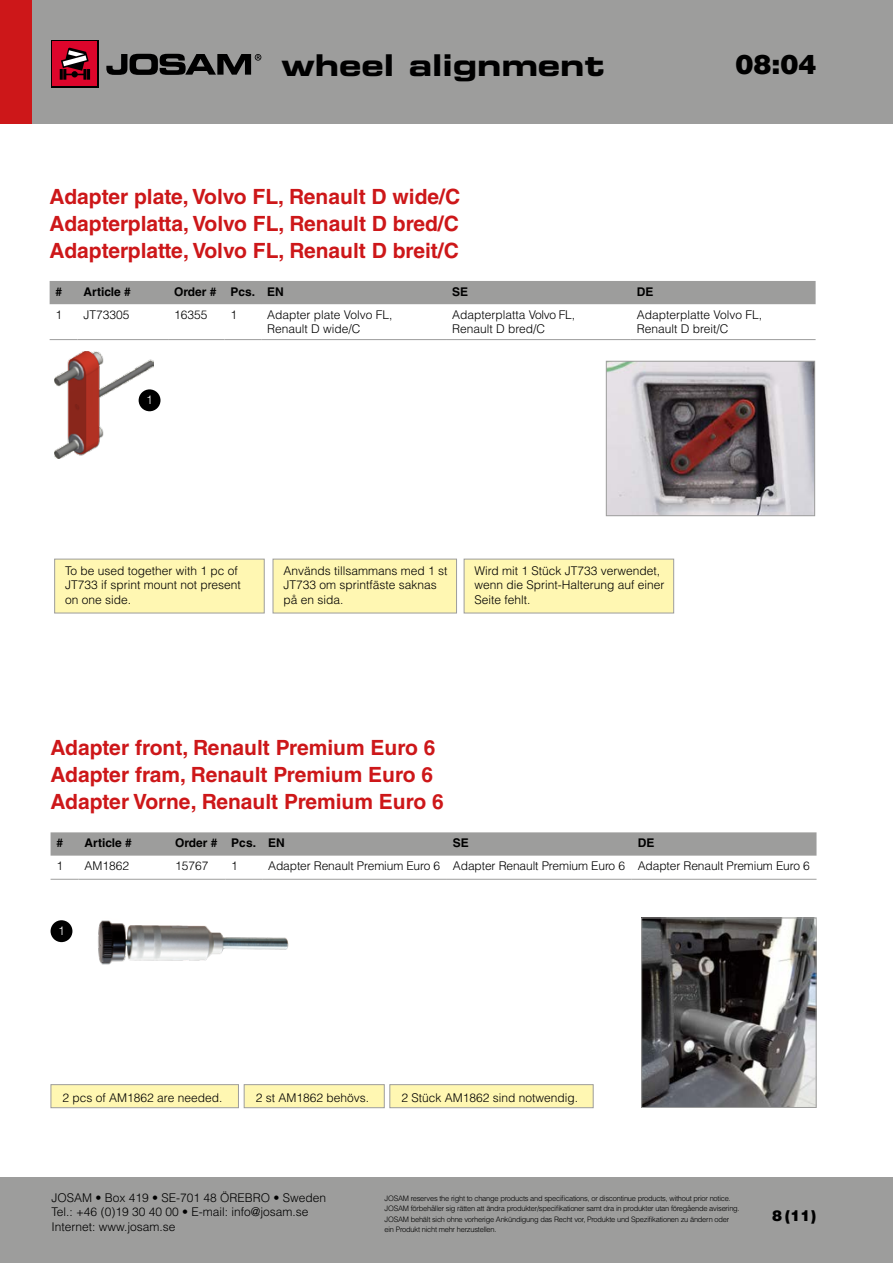
<style>
.page{position:relative;width:893px;height:1263px;background:#fff}
.page>*{position:absolute;margin:0;border:0;box-sizing:border-box;transform-origin:0 0}
.t1{font:30px "Eurostile LT Std Bold Ex 2";color:#000}
.t2{font:900 27px "Helvetica LT Std";color:#000}
.t3{font:700 21px "Helvetica LT Std";color:#cd1719}
.t4{font:900 15px "Helvetica LT Std";color:#000}
.Productsheet_BodyTex{font:300 12px/14.4px "Helvetica LT Std";color:#000}
.Tabellcell_Helvetica{font:300 12px "Helvetica LT Std";letter-spacing:-.01em;color:#000}
.bröd2{font:700 12px "Helvetica LT Std";color:#000}
.t5{font:300 12px "Helvetica LT Std";color:#fff}
.t6{font:300 7.5px/10.5px "Helvetica LT Std";letter-spacing:-.03em;color:#000}
</style>
<div class="page">
<div style="left:0;top:1178px;width:893px;height:85px;background:#9d9d9c"></div>
<div style="left:0;top:0;width:893px;height:123px;background:#9d9d9c"></div>
<div style="left:0;top:0;width:32px;height:123px;background:#cd1719"></div>
<div style="left:51px;top:40px;width:48px;height:48px;background:linear-gradient(to right,#000,#000)"></div>
<div style="left:53px;top:42px;width:44px;height:44px;background:#dd052b"></div>
<svg style="left:60px;top:48px;width:30px;height:32px"></svg>
<svg style="left:106px;top:54px;width:155px;height:21px"></svg>
<img style="left:54px;top:352px;width:100px;height:107px">
<svg style="left:51px;top:832px;width:765px;height:24px;background:#a0a09f"></svg>
<svg style="left:51px;top:879px;width:27px;height:1px"></svg>
<hr style="left:78px;top:879px;width:91px;height:1px;background:#9d9d9c">
<hr style="left:169px;top:879px;width:56px;height:1px;background:#9d9d9c">
<hr style="left:225px;top:879px;width:37px;height:1px;background:#9d9d9c">
<hr style="left:262px;top:879px;width:185px;height:1px;background:#9d9d9c">
<hr style="left:447px;top:879px;width:185px;height:1px;background:#9d9d9c">
<hr style="left:632px;top:879px;width:184px;height:1px;background:#9d9d9c">
<img style="left:98px;top:920px;width:191px;height:45px">
<div style="left:51px;top:920px;width:21px;height:22px;background:#000;border-radius:50%"></div>
<div style="left:51px;top:1084px;width:188px;height:24px;background:#fff7b2;border:1px solid #9d9d9c"></div>
<div style="left:244px;top:1084px;width:141px;height:24px;background:#fff7b2;border:1px solid #9d9d9c"></div>
<div style="left:389px;top:1084px;width:205px;height:24px;background:#fff7b2;border:1px solid #9d9d9c"></div>
<img style="left:643px;top:919px;width:171px;height:187px">
<div style="left:641px;top:917px;width:175px;height:191px;border:1px solid #9d9d9c"></div>
<div style="left:50px;top:281px;width:766px;height:23px;background:#9d9d9c"></div>
<svg style="left:50px;top:339px;width:28px;height:1px"></svg>
<hr style="left:78px;top:339px;width:90px;height:1px;background:#9d9d9c">
<hr style="left:168px;top:339px;width:56px;height:1px;background:#9d9d9c">
<hr style="left:224px;top:339px;width:37px;height:1px;background:#9d9d9c">
<hr style="left:261px;top:339px;width:185px;height:1px;background:#9d9d9c">
<hr style="left:446px;top:339px;width:185px;height:1px;background:#9d9d9c">
<hr style="left:631px;top:339px;width:185px;height:1px;background:#9d9d9c">
<div style="left:139px;top:389px;width:21px;height:22px;background:#000;border-radius:50%"></div>
<div style="left:54px;top:559px;width:211px;height:54px;background:#fff7b2;border:1px solid #9d9d9c"></div>
<div style="left:273px;top:559px;width:184px;height:54px;background:#fff7b2;border:1px solid #9d9d9c"></div>
<div style="left:464px;top:559px;width:210px;height:54px;background:#fff7b2;border:1px solid #9d9d9c"></div>
<img style="left:608px;top:363px;width:205px;height:151px">
<div style="left:606px;top:361px;width:209px;height:155px;border:1px solid #9d9d9c"></div>
<h1 class="t1" style="left:281px;top:44px;width:325px">wheel alignment</h1>
<h2 class="t2" style="left:735px;top:47px;width:83px">08:04</h2>
<p class="t3" style="left:50px;top:183px;width:412px">Adapter plate, Volvo FL, Renault D wide/C</p>
<p class="t3" style="left:50px;top:210px;width:411px">Adapterplatta, Volvo FL, Renault D bred/C</p>
<p class="t3" style="left:50px;top:237px;width:411px">Adapterplatte, Volvo FL, Renault D breit/C</p>
<p class="bröd2" style="left:56px;top:284px;width:8px">#</p>
<p class="bröd2" style="left:84px;top:284px;width:49px">Article #</p>
<p class="bröd2" style="left:174px;top:284px;width:44px">Order #</p>
<p class="bröd2" style="left:230px;top:284px;width:26px">Pcs.</p>
<p class="bröd2" style="left:267px;top:284px;width:18px">EN</p>
<p class="bröd2" style="left:452px;top:284px;width:18px">SE</p>
<p class="bröd2" style="left:637px;top:284px;width:18px">DE</p>
<p class="Productsheet_BodyTex" style="left:56px;top:307px;width:8px">1</p>
<p class="Productsheet_BodyTex" style="left:84px;top:307px;width:48px">JT73305</p>
<p class="Productsheet_BodyTex" style="left:174px;top:307px;width:35px">16355</p>
<p class="Productsheet_BodyTex" style="left:230px;top:307px;width:8px">1</p>
<p class="Productsheet_BodyTex" style="left:267px;top:307px;width:127px">Adapter plate Volvo FL,<br>Renault D wide/C</p>
<p class="Productsheet_BodyTex" style="left:452px;top:307px;width:124px">Adapterplatta Volvo FL,<br>Renault D bred/C</p>
<p class="Productsheet_BodyTex" style="left:637px;top:307px;width:127px">Adapterplatte Volvo FL,<br>Renault D breit/C</p>
<p class="t5" style="left:146px;top:392px;width:8px">1</p>
<p class="Productsheet_BodyTex" style="left:65px;top:563px;width:177px">To be used together with 1 pc of<br>JT733 if sprint mount not present on one side.</p>
<p class="Productsheet_BodyTex" style="left:283px;top:563px;width:166px">Används tillsammans med 1 st<br>JT733 om sprintfäste saknas på en sida.</p>
<p class="Productsheet_BodyTex" style="left:474px;top:563px;width:192px">Wird mit 1 Stück JT733 verwendet, wenn die Sprint-Halterung auf einer<br>Seite fehlt.</p>
<p class="t3" style="left:51px;top:735px;width:386px">Adapter front, Renault Premium Euro 6</p>
<p class="t3" style="left:51px;top:762px;width:384px">Adapter fram, Renault Premium Euro 6</p>
<p class="t3" style="left:51px;top:789px;width:395px">Adapter Vorne, Renault Premium Euro 6</p>
<p class="bröd2" style="left:57px;top:835px;width:8px">#</p>
<p class="bröd2" style="left:84px;top:835px;width:49px">Article #</p>
<p class="bröd2" style="left:175px;top:835px;width:44px">Order #</p>
<p class="bröd2" style="left:231px;top:835px;width:26px">Pcs.</p>
<p class="bröd2" style="left:268px;top:835px;width:18px">EN</p>
<p class="bröd2" style="left:453px;top:835px;width:18px">SE</p>
<p class="bröd2" style="left:638px;top:835px;width:18px">DE</p>
<p class="Productsheet_BodyTex" style="left:57px;top:859px;width:8px">1</p>
<p class="Tabellcell_Helvetica" style="left:84px;top:858px;width:46px">AM1862</p>
<p class="Tabellcell_Helvetica" style="left:175px;top:858px;width:35px">15767</p>
<p class="Tabellcell_Helvetica" style="left:231px;top:858px;width:8px">1</p>
<p class="Tabellcell_Helvetica" style="left:268px;top:858px;width:174px">Adapter Renault Premium Euro 6</p>
<p class="Tabellcell_Helvetica" style="left:453px;top:858px;width:174px">Adapter Renault Premium Euro 6</p>
<p class="Tabellcell_Helvetica" style="left:638px;top:858px;width:174px">Adapter Renault Premium Euro 6</p>
<p class="t5" style="left:58px;top:923px;width:8px">1</p>
<p class="Productsheet_BodyTex" style="left:62px;top:1090px;width:161px">2 pcs of AM1862 are needed.</p>
<p class="Productsheet_BodyTex" style="left:256px;top:1090px;width:115px">2 st AM1862 behövs.</p>
<p class="Productsheet_BodyTex" style="left:401px;top:1090px;width:178px">2 Stück AM1862 sind notwendig.</p>
<p class="Productsheet_BodyTex" style="left:51px;top:1190px;width:276px">JOSAM • Box 419 • SE-701 48 ÖREBRO • Sweden<br>Tel.: +46 (0)19 30 40 00 • E-mail: info@josam.se<br>Internet: www.josam.se</p>
<p class="t6" style="left:385px;top:1192px;width:357px">JOSAM reserves the right to change products and specifications, or discontinue products, without prior notice.<br>JOSAM förbehåller sig rätten att ändra produkter/specifikationer samt dra in produkter utan föregående avisering.<br>JOSAM behält sich ohne vorherige Ankündigung das Recht vor, Produkte und Spezifikationen zu ändern oder ein Produkt nicht mehr herzustellen.</p>
<p class="t4" style="left:772px;top:1205px;width:46px">8 (11)</p>
</div>
